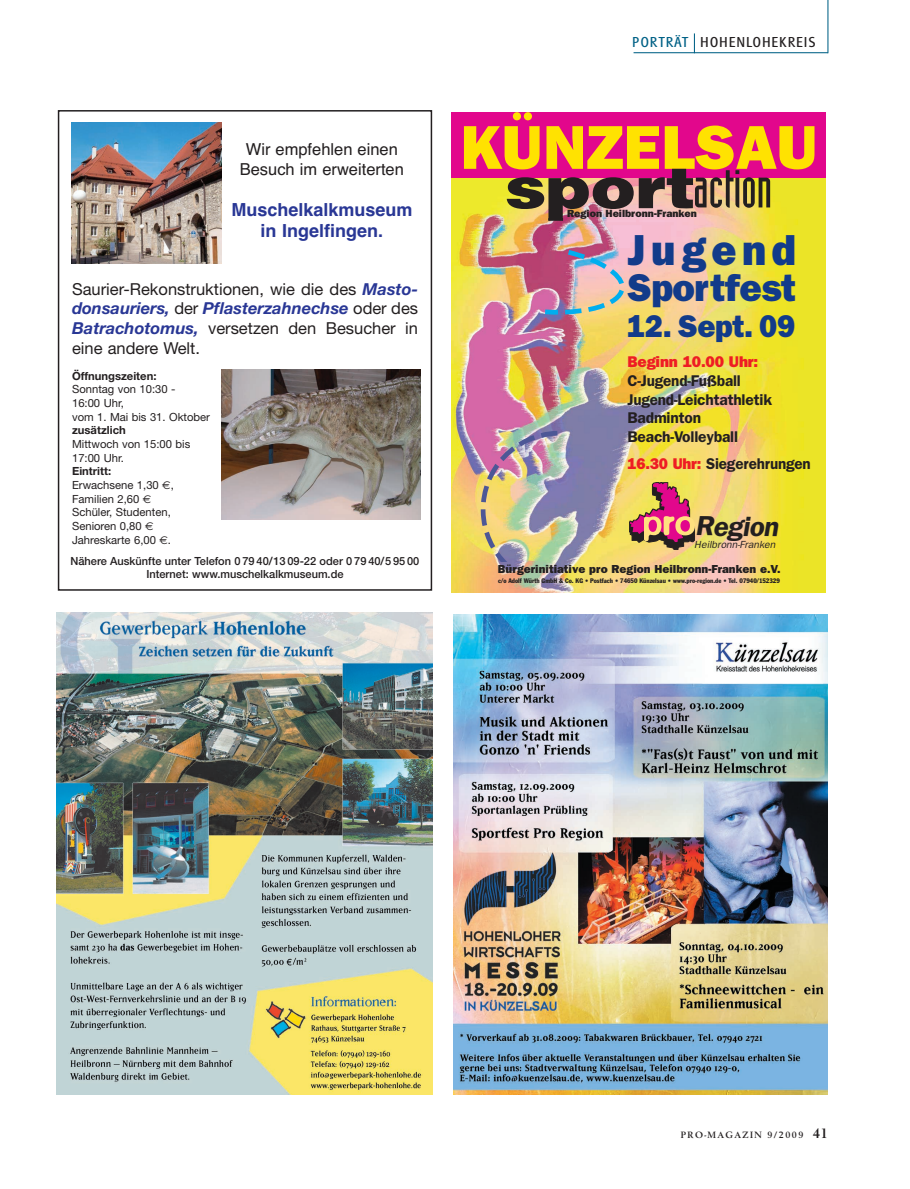
<style>
.page{position:relative;width:910px;height:1189px;background:#fff}
.page>*{position:absolute;margin:0;border:0;box-sizing:border-box;transform-origin:0 0}
.t1{font:800 62.25px "Franklin Gothic";color:#ffe201}
.t2{font:52.05px "Industria Solid";color:#231f20}
.t3{font:800 43.5px "Franklin Gothic";letter-spacing:.13em;color:#123b8a;scale:.96 1}
.t4{font:800 38.85px "Franklin Gothic";letter-spacing:-.01em;color:#123b8a;scale:.96 1}
.t5{font:800 31.5px "Franklin Gothic";letter-spacing:-.01em;color:#123b8a;scale:.96 1}
.t6{font:italic 600 27.6px "Franklin Gothic";color:#231f20}
.t7{font:700 18px/21.6px "Helvetica";color:#293795;text-align:center}
.t8{font:16.5px/19.8px "Helvetica Neue";color:#231f20;text-align:justify}
.t9{font:16.5px/19.8px "Helvetica";color:#231f20;text-align:center}
.t10{font:600 15.6px/18.8px "Franklin Gothic";letter-spacing:-.01em;color:#231f20}
.t11{font:800 15.6px "Franklin Gothic";letter-spacing:-.01em;color:#ee1d23}
.t12{font:13.8px "Glasgow";letter-spacing:.1em;color:#231f20}
.t13{font:800 11.7px "Franklin Gothic";color:#231f20}
.t14{font:11.25px/13.6px "Helvetica Neue";color:#231f20}
.t15{font:500 11.25px/13.5px "Helvetica Neue";color:#231f20;text-align:center}
.t16{font:700 11.25px "Helvetica Neue";color:#231f20}
.t17{font:800 10.5px "Franklin Gothic";color:#231f20}
.t18{font:italic 10.35px "Franklin Gothic";color:#231f20}
.t19{font:700 9px "Berling";letter-spacing:.165em;color:#231f20}
.t20{font:condensed 6.45px "Franklin Gothic";color:#231f20}
.s1{font-weight:700;font-style:italic;color:#293795}
.s2{font-weight:700}
.s3{font-family:"Euro Sans"}
.s4{color:#006186}
.s5{font-weight:800;color:#ee1d23}
.s6{font-size:13.5px}
</style>
<div class="page">
<img style="left:56px;top:0;width:773px;height:1095px">
<h3 class="t9" style="left:240px;top:141px;width:166px">Wir empfehlen einen<br>Besuch im erweiterten</h3>
<h3 class="t7" style="left:231px;top:200px;width:183px">Muschelkalkmuseum in Ingelfingen.</h3>
<h3 class="t8" style="left:72px;top:280px;width:347px">Saurier-Rekonstruktionen, wie die des <span class="s1">Masto&shy;donsauriers,</span> der <span class="s1">Pflasterzahnechse</span> oder des <span class="s1">Batrachotomus,</span> versetzen den Besucher in eine andere Welt.</h3>
<p class="t16" style="left:72px;top:372px;width:86px">Öffnungszeiten:</p>
<p class="t14" style="left:72px;top:383px;width:139px">Sonntag von 10:30 -<br>16:00 Uhr,<br>vom 1. Mai bis 31. Oktober</p>
<p class="t16" style="left:72px;top:426px;width:55px">zusätzlich</p>
<p class="t14" style="left:72px;top:438px;width:120px">Mittwoch von 15:00 bis<br>17:00 Uhr.</p>
<p class="t14" style="left:72px;top:465px;width:103px"><span class="s2">Eintritt:<br></span>Erwachsene 1,30 <span class="s3">€</span>,<br>Familien 2,60 <span class="s3">€<br></span>Schüler, Studenten,<br>Senioren 0,80 <span class="s3">€<br></span>Jahreskarte 6,00 <span class="s3">€</span>.</p>
<p class="t15" style="left:70px;top:555px;width:350px">Nähere Auskünfte unter Telefon 0 79 40/13 09-22 oder 0 79 40/5 95 00<br>Internet: www.muschelkalkmuseum.de</p>
<p class="t12" style="left:632px;top:36px;width:184px"><span class="s4">PORTRÄT</span> HOHENLOHEKREIS</p>
<h1 class="t1" style="left:461px;top:126px;width:358px">KÜNZELSAU</h1>
<h2 class="t2" style="left:693px;top:170px;width:80px">action</h2>
<p class="t17" style="left:567px;top:210px;width:131px">Region Heilbronn-Franken</p>
<h3 class="t3" style="left:627px;top:235px;width:178px">Jugend</h3>
<h3 class="t4" style="left:627px;top:274px;width:177px">Sportfest</h3>
<h3 class="t5" style="left:627px;top:315px;width:176px">12. Sept. 09</h3>
<h3 class="t11" style="left:627px;top:356px;width:132px">Beginn 10.00 Uhr:</h3>
<h3 class="t10" style="left:627px;top:372px;width:146px">C-Jugend-Fußball<br>Jugend-Leichtathletik<br>Badminton<br>Beach-Volleyball</h3>
<h3 class="t10" style="left:627px;top:456px;width:185px"><span class="s5">16.30 Uhr:</span> Siegerehrungen</h3>
<h3 class="t6" style="left:695px;top:516px;width:85px;rotate:1deg">Region</h3>
<p class="t13" style="left:498px;top:565px;width:284px">Bürgerinitiative pro Region Heilbronn-Franken e.V.</p>
<p class="t20" style="left:498px;top:578px;width:283px">c/o Adolf Würth GmbH &amp; Co. KG • Postfach • 74650 Künzelsau • www.pro-region.de • Tel. 07940/152329</p>
<p class="t18" style="left:694px;top:540px;width:83px">Heilbronn-Franken</p>
<p class="t19" style="left:680px;top:1130px;width:149px">PRO-MAGAZIN 9/2009 <span class="s6">41</span></p>
</div>
